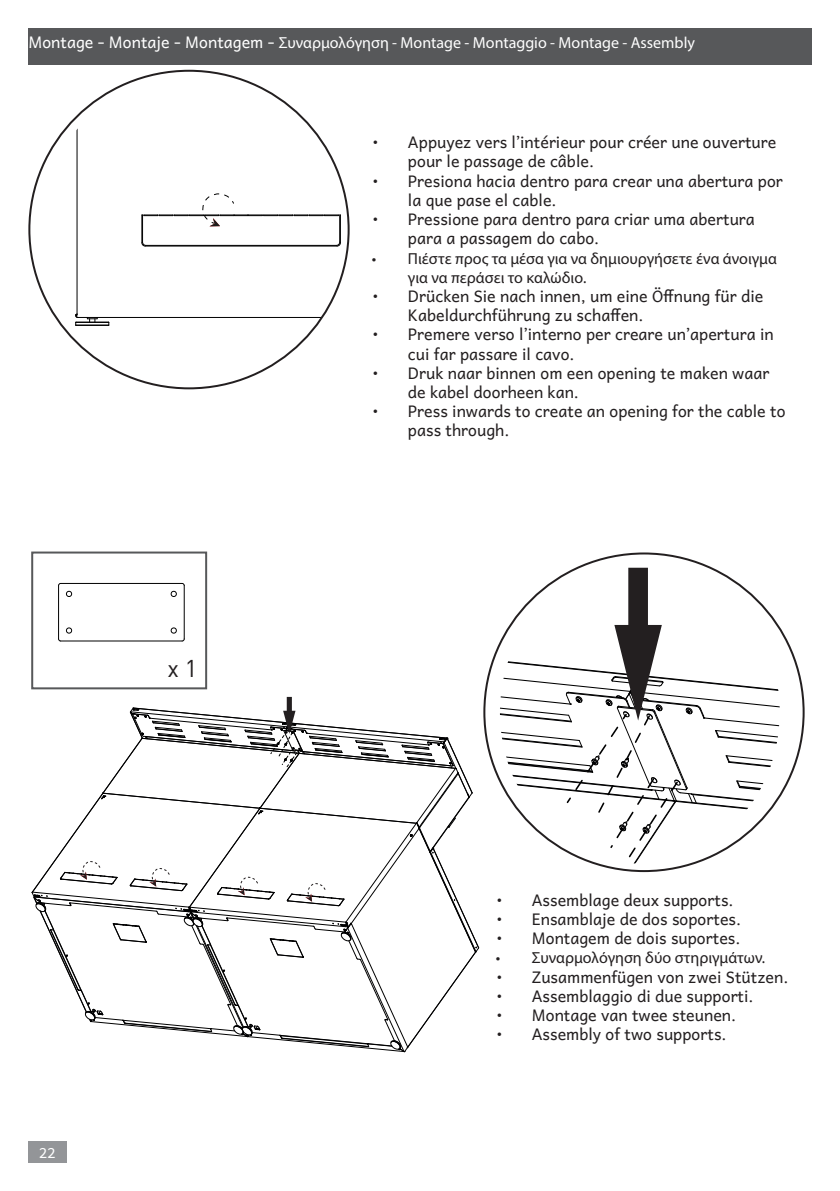
<style>
.page{position:relative;width:840px;height:1191px;background:#fff}
.page>*{position:absolute;margin:0;border:0;box-sizing:border-box;transform-origin:0 0}
.t1{font:24px "DIN Pro";color:#231f20}
.t2{font:16px/19.2px "Andika";color:#231f20}
.t3{font:16px/19.2px "Myriad Pro";color:#231f20}
.t4{font:16px "Myriad Pro";color:#fff}
.t5{font:14px "Andika";color:#fff}
.s1{font-family:"Andika"}
</style>
<div class="page">
<div style="left:28px;top:1141px;width:39px;height:21px;background:#939598"></div>
<div style="left:28px;top:28px;width:783px;height:37px;background:#57585a"></div>
<hr style="left:76px;top:322px;width:32px;height:1px;background:#000">
<hr style="left:76px;top:325px;width:33px;height:1px;background:#000">
<svg style="left:87px;top:318px;width:11px;height:4px"></svg>
<hr style="left:77px;top:80px;width:1px;height:234px;background:#000">
<hr style="left:145px;top:246px;width:192px;height:1px;background:#000">
<hr style="left:77px;top:317px;width:271px;height:1px;background:#000">
<svg style="left:75px;top:313px;width:3px;height:13px"></svg>
<svg style="left:141px;top:193px;width:200px;height:53px"></svg>
<svg style="left:32px;top:697px;width:447px;height:355px"></svg>
<svg style="left:499px;top:568px;width:280px;height:295px"></svg>
<hr style="left:61px;top:640px;width:121px;height:1px;background:#000">
<hr style="left:58px;top:585px;width:1px;height:54px;background:#000">
<hr style="left:184px;top:585px;width:1px;height:54px;background:#000">
<hr style="left:61px;top:583px;width:121px;height:1px;background:#000">
<svg style="left:171px;top:627px;width:6px;height:6px"></svg>
<svg style="left:66px;top:627px;width:6px;height:6px"></svg>
<svg style="left:66px;top:591px;width:6px;height:6px"></svg>
<svg style="left:171px;top:591px;width:6px;height:6px"></svg>
<div style="left:31px;top:551px;width:176px;height:138px;border:2px solid #57585a"></div>
<p class="t4" style="left:28px;top:33px;width:667px"><span class="s1">Montage - Montaje - Montagem -</span> Συναρμολόγηση - Montage - Montaggio - Montage - Assembly</p>
<p class="t1" style="left:167px;top:649px;width:31px">x 1</p>
<p class="t5" style="left:39px;top:1145px;width:18px">22</p>
<p class="t2" style="left:408px;top:133px;width:369px;text-indent:-36px">• Appuyez vers l’intérieur pour créer une ouverture pour le passage de câble.</p>
<p class="t2" style="left:408px;top:172px;width:376px;text-indent:-36px">• Presiona hacia dentro para crear una abertura por la que pase el cable.</p>
<p class="t2" style="left:408px;top:210px;width:348px;text-indent:-36px">• Pressione para dentro para criar uma abertura para a passagem do cabo.</p>
<p class="t3" style="left:408px;top:248px;width:370px;text-indent:-36px">• Πιέστε προς τα μέσα για να δημιουργήσετε ένα άνοιγμα για να περάσει το καλώδιο.</p>
<p class="t2" style="left:408px;top:287px;width:357px;text-indent:-36px">• Drücken Sie nach innen, um eine Öffnung für die<br>Kabeldurchführung zu schaffen.</p>
<p class="t2" style="left:408px;top:325px;width:367px;text-indent:-36px">• Premere verso l’interno per creare un’apertura in cui far passare il cavo.</p>
<p class="t2" style="left:408px;top:364px;width:362px;text-indent:-36px">• Druk naar binnen om een opening te maken waar de kabel doorheen kan.</p>
<p class="t2" style="left:408px;top:402px;width:379px;text-indent:-36px">• Press inwards to create an opening for the cable to pass through.</p>
<p class="t2" style="left:495px;top:890px;width:239px">• Assemblage deux supports.</p>
<p class="t2" style="left:495px;top:909px;width:247px">• Ensamblaje de dos soportes.</p>
<p class="t2" style="left:495px;top:929px;width:246px">• Montagem de dois suportes.</p>
<p class="t3" style="left:495px;top:948px;width:271px">• Συναρμολόγηση δύο στηριγμάτων.</p>
<p class="t2" style="left:495px;top:967px;width:294px">• Zusammenfügen von zwei Stützen.</p>
<p class="t2" style="left:495px;top:986px;width:259px">• Assemblaggio di due supporti.</p>
<p class="t2" style="left:495px;top:1005px;width:242px">• Montage van twee steunen.</p>
<p class="t2" style="left:495px;top:1025px;width:232px">• Assembly of two supports.</p>
</div>
